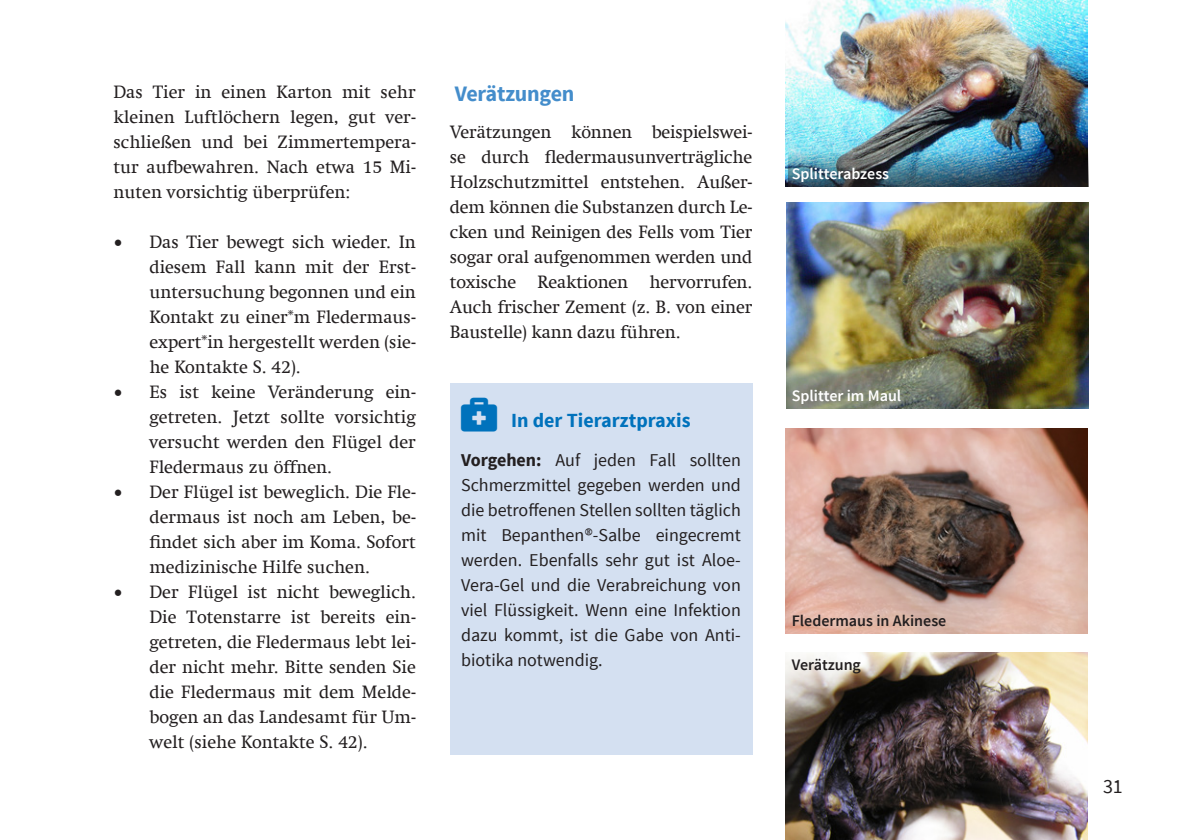
<style>
.page{position:relative;width:1191px;height:840px;background:#fff}
.page>*{position:absolute;margin:0;border:0;box-sizing:border-box;transform-origin:0 0}
.t1{font:700 22px "Source Sans Pro";letter-spacing:-.01em;color:#448dcb}
.t2{font:700 20px "Source Sans Pro";color:#0072bc}
.t3{font:20px "Source Sans Pro";color:#231f20}
.t4{font:18px/25px "Swift Com";color:#231f20;text-align:justify}
.t5{font:18px/25px "Source Sans Pro";color:#231f20;text-align:justify}
.t6{font:600 16px "Source Sans Pro";color:#231f20}
.t7{font:600 16px "Source Sans Pro";color:#fff}
.s1{font-family:"Minion Pro";font-size:24px}
.s2{font-weight:700}
.s3{font-family:"Swift Com"}
</style>
<div class="page">
<img style="left:786px;top:203px;width:302px;height:205px">
<img style="left:785px;top:652px;width:302px;height:187px">
<img style="left:785px;top:0;width:302px;height:186px">
<img style="left:785px;top:428px;width:302px;height:205px">
<img style="left:788px;top:133px;width:300px;height:53px">
<div style="left:450px;top:383px;width:302px;height:371px;background:#d4e0f1"></div>
<p class="t4" style="left:113px;top:79px;width:304px">Das Tier in einen Karton mit sehr kleinen Luftlöchern legen, gut ver&shy;schließen und bei Zimmertempera&shy;tur aufbewahren. Nach etwa 15 Mi&shy;nuten vorsichtig überprüfen:</p>
<p class="t4" style="left:149px;top:229px;width:268px;text-indent:-36px"><span class="s1">•</span> Das Tier bewegt sich wieder. In diesem Fall kann mit der Erst&shy;untersuchung begonnen und ein Kontakt zu einer*m Fledermaus&shy;expert*in hergestellt werden (sie&shy;he Kontakte S. 42).</p>
<p class="t4" style="left:149px;top:379px;width:268px;text-indent:-36px"><span class="s1">•</span> Es ist keine Veränderung ein&shy;getreten. Jetzt sollte vorsichtig versucht werden den Flügel der Fledermaus zu öffnen.</p>
<p class="t4" style="left:149px;top:479px;width:268px;text-indent:-36px"><span class="s1">•</span> Der Flügel ist beweglich. Die Fle&shy;dermaus ist noch am Leben, be&shy;findet sich aber im Koma. Sofort medizinische Hilfe suchen.</p>
<p class="t4" style="left:149px;top:579px;width:268px;text-indent:-36px"><span class="s1">•</span> Der Flügel ist nicht beweglich.<br>Die Totenstarre ist bereits ein&shy;getreten, die Fledermaus lebt lei&shy;der nicht mehr. Bitte senden Sie die Fledermaus mit dem Melde&shy;bogen an das Landesamt für Um&shy;welt (siehe Kontakte S. 42).</p>
<p class="t1" style="left:455px;top:80px;width:121px">Verätzungen</p>
<p class="t4" style="left:450px;top:119px;width:304px">Verätzungen können beispielswei&shy;se durch fledermausunverträgliche Holzschutzmittel entstehen. Außer&shy;dem können die Substanzen durch Le&shy;cken und Reinigen des Fells vom Tier sogar oral aufgenommen werden und toxische Reaktionen hervorrufen.<br>Auch frischer Zement (z. B. von einer Baustelle) kann dazu führen.</p>
<p class="t2" style="left:461px;top:407px;width:231px">▲● In der Tierarztpraxis</p>
<p class="t5" style="left:461px;top:447px;width:281px"><span class="s2">Vorgehen:</span> Auf jeden Fall sollten Schmerzmittel gegeben werden und die betroffenen Stellen sollten täglich mit Bepanthen<span class="s3">®</span>-Salbe eingecremt werden. Ebenfalls sehr gut ist Aloe-Vera-Gel und die Verabreichung von viel Flüssigkeit. Wenn eine Infektion dazu kommt, ist die Gabe von Anti&shy;biotika notwendig.</p>
<p class="t7" style="left:791px;top:163px;width:99px">Splitterabzess</p>
<p class="t7" style="left:791px;top:386px;width:111px">Splitter im Maul</p>
<p class="t6" style="left:791px;top:610px;width:156px">Fledermaus in Akinese</p>
<p class="t6" style="left:791px;top:654px;width:71px">Verätzung</p>
<p class="t3" style="left:1103px;top:773px;width:21px">31</p>
</div>
